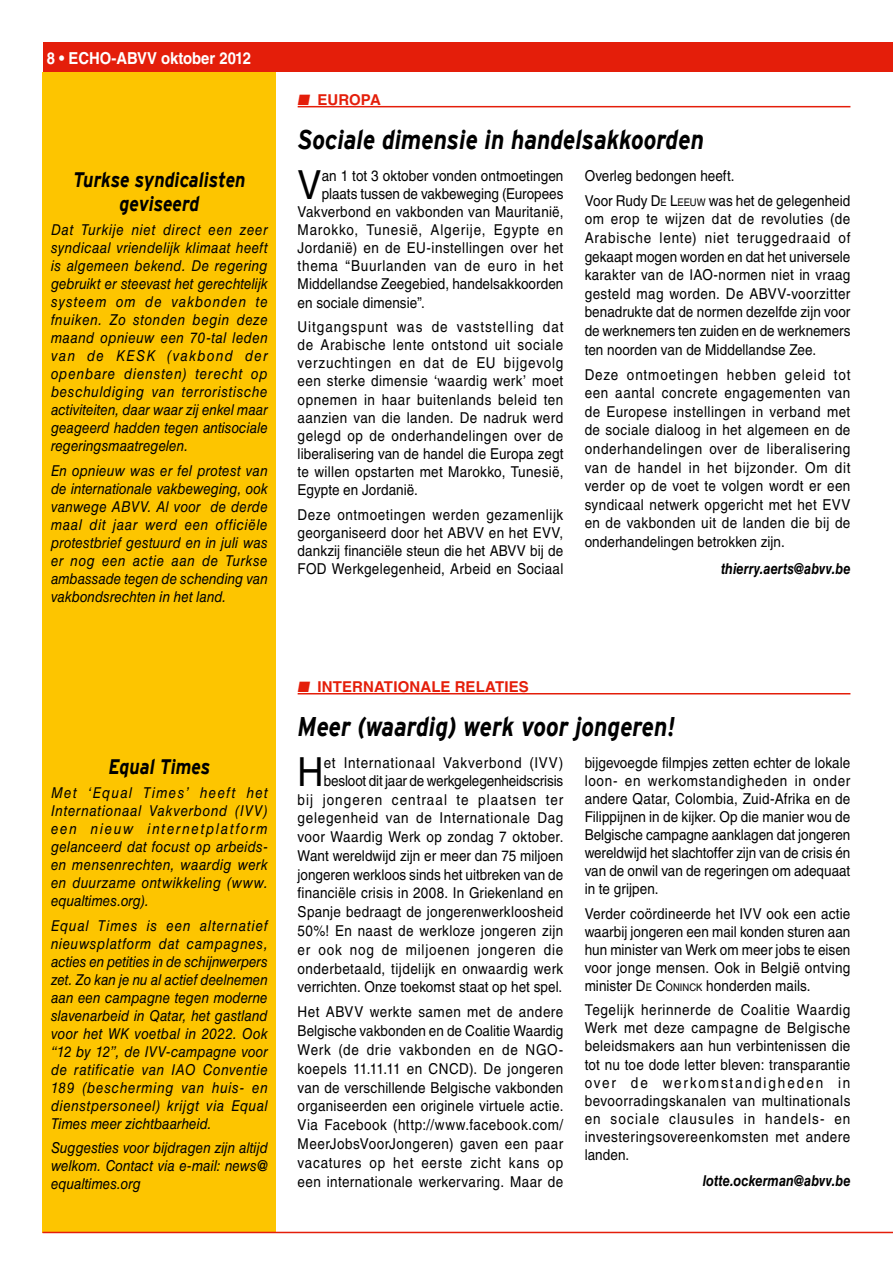
<style>
.page{position:relative;width:893px;height:1263px;background:#fff}
.page>*{position:absolute;margin:0;border:0;box-sizing:border-box;transform-origin:0 0}
.t1{font:40.05px "Helvetica LT Std";color:#000;scale:.9 1}
.t2{font:italic 700 27px "Interstate";color:#000;scale:.85 1}
.t3{font:italic 700 21px/24px "Interstate";color:#000;text-align:center;scale:.85 1}
.t4{font:700 16.5px "Helvetica LT Std";color:#fff;scale:.9 1}
.t5{font:15px/18.8px "Helvetica LT Std";letter-spacing:.015em;color:#000;text-align:justify;scale:.9 1}
.t6{font:italic 15px/18px "Helvetica LT Std";color:#000;text-align:justify;scale:.9 1}
.t7{font:italic 700 15px "Helvetica LT Std";letter-spacing:.005em;color:#000;scale:.85 1}
.t8{font:15px "Helvetica LT Std";letter-spacing:.035em;color:#000;scale:.9 1}
.t9{font:15px "Helvetica LT Std";letter-spacing:-.005em;color:#000;scale:.9 1}
.t10{font:15px "Helvetica LT Std";letter-spacing:.06em;color:#000;scale:.9 1}
.t11{font:700 15px "Helvetica LT Std";letter-spacing:.005em;color:#e41e0a}
.t12{font:15px "Helvetica LT Std";letter-spacing:.05em;color:#000;scale:.9 1}
.s1{font-style:inherit}
.s2{font-size:10.5px}
</style>
<div class="page">
<div style="left:43px;top:43px;width:850px;height:29px;background:#e41e0a"></div>
<div style="left:43px;top:72px;width:233px;height:1161px;background:#fdc500"></div>
<hr style="left:43px;top:1232px;width:850px;height:1px;background:#e41e0a">
<hr style="left:298px;top:106px;width:552px;height:1px;background:#e41e0a">
<hr style="left:298px;top:693px;width:552px;height:1px;background:#e41e0a">
<p class="t4" style="left:47px;top:48px;width:229px">8 • ECHO-ABVV oktober 2012</p>
<h3 class="t3" style="left:73px;top:167px;width:204px">Turkse syndicalisten geviseerd</h3>
<p class="t6" style="left:51px;top:221px;width:243px">Dat Turkije niet direct een zeer syndicaal vriendelijk klimaat heeft is algemeen bekend. De regering gebruikt er steevast het gerechtelijk systeem om de vakbonden te fnuiken. Zo stonden begin deze maand opnieuw een 70-tal leden van de KESK (vakbond der openbare diensten) terecht op beschuldiging van terroristische activiteiten, daar waar zij enkel maar geageerd hadden tegen antisociale regeringsmaatregelen.</p>
<p class="t6" style="left:51px;top:461px;width:243px">En opnieuw was er fel protest van de internationale vakbeweging, ook vanwege ABVV. Al voor de derde maal dit jaar werd een officiële protestbrief gestuurd en in juli was er nog een actie aan de Turkse ambassade tegen de schending van vakbondsrechten in het land.</p>
<p class="t11" style="left:298px;top:90px;width:85px">■ EUROPA</p>
<h2 class="t2" style="left:298px;top:125px;width:479px">Sociale dimensie in handelsakkoorden</h2>
<h1 class="t1" style="left:298px;top:162px;width:28px">V</h1>
<p class="t5" style="left:322px;top:166px;width:270px">an 1 tot 3 oktober vonden ontmoetingen</p>
<p class="t5" style="left:585px;top:163px;width:297px;line-height:25px">Overleg bedongen heeft.<br>Voor Rudy <span class="s1">D</span> <span class="s2">E</span> <span class="s1">L</span><span class="s2">EEUW</span> was het de gelegenheid</p>
<p class="t5" style="left:585px;top:210px;width:297px">om erop te wijzen dat de revoluties (de Arabische lente) niet teruggedraaid of gekaapt mogen worden en dat het universele karakter van de IAO-normen niet in vraag gesteld mag worden. De ABVV-voorzitter benadrukte dat de normen dezelfde zijn voor de werknemers ten zuiden en de werknemers ten noorden van de Middellandse Zee.</p>
<p class="t5" style="left:585px;top:365px;width:297px">Deze ontmoetingen hebben geleid tot een aantal concrete engagementen van de Europese instellingen in verband met de sociale dialoog in het algemeen en de onderhandelingen over de liberalisering van de handel in het bijzonder. Om dit verder op de voet te volgen wordt er een syndicaal netwerk opgericht met het EVV en de vakbonden uit de landen die bij de onderhandelingen betrokken zijn.</p>
<p class="t7" style="left:721px;top:560px;width:154px">thierry.aerts@abvv.be</p>
<p class="t9" style="left:322px;top:185px;width:270px">plaats tussen de vakbeweging (Europees</p>
<p class="t5" style="left:298px;top:202px;width:297px">Vakverbond en vakbonden van Mauritanië,</p>
<p class="t10" style="left:298px;top:221px;width:297px">Marokko, Tunesië, Algerije, Egypte en</p>
<p class="t8" style="left:298px;top:239px;width:297px">Jordanië) en de EU-instellingen over het</p>
<p class="t12" style="left:298px;top:257px;width:297px">thema “Buurlanden van de euro in het</p>
<p class="t5" style="left:298px;top:275px;width:297px">Middellandse Zeegebied, handelsakkoorden</p>
<p class="t5" style="left:298px;top:293px;width:143px">en sociale dimensie”.</p>
<p class="t5" style="left:298px;top:318px;width:297px;line-height:18.1px">Uitgangspunt was de vaststelling dat de Arabische lente ontstond uit sociale verzuchtingen en dat de EU bijgevolg een sterke dimensie ‘waardig werk’ moet opnemen in haar buitenlands beleid ten aanzien van die landen. De nadruk werd gelegd op de onderhandelingen over de liberalisering van de handel die Europa zegt te willen opstarten met Marokko, Tunesië, Egypte en Jordanië.</p>
<p class="t5" style="left:298px;top:505px;width:297px;line-height:18.1px">Deze ontmoetingen werden gezamenlijk georganiseerd door het ABVV en het EVV, dankzij financiële steun die het ABVV bij de FOD Werkgelegenheid, Arbeid en Sociaal</p>
<h3 class="t3" style="left:108px;top:754px;width:122px">Equal Times</h3>
<p class="t6" style="left:51px;top:784px;width:242px">Met ‘Equal Times’ heeft het Internationaal Vakverbond (IVV) een nieuw internetplatform gelanceerd dat focust op arbeids&shy;en mensenrechten, waardig werk en duurzame ontwikkeling (www. equaltimes.org).</p>
<p class="t6" style="left:51px;top:916px;width:242px">Equal Times is een alternatief nieuwsplatform dat campagnes, acties en petities in de schijnwerpers zet. Zo kan je nu al actief deelnemen aan een campagne tegen moderne slavenarbeid in Qatar, het gastland voor het WK voetbal in 2022. Ook “12 by 12”, de IVV-campagne voor de ratificatie van IAO Conventie 189 (bescherming van huis- en dienstpersoneel) krijgt via Equal Times meer zichtbaarheid.</p>
<p class="t6" style="left:51px;top:1138px;width:242px">Suggesties voor bijdragen zijn altijd welkom. Contact via e-mail: news@ equaltimes.org</p>
<p class="t11" style="left:298px;top:677px;width:233px">■ INTERNATIONALE RELATIES</p>
<h2 class="t2" style="left:298px;top:711px;width:446px">Meer (waardig) werk voor jongeren!</h2>
<h1 class="t1" style="left:298px;top:748px;width:30px">H</h1>
<p class="t5" style="left:298px;top:753px;width:297px;text-align:right">et Internationaal Vakverbond (IVV) besloot dit jaar de werkgelegenheidscrisis<br>bij jongeren centraal te plaatsen ter gelegenheid van de Internationale Dag voor Waardig Werk op zondag 7 oktober.<br>Want wereldwijd zijn er meer dan 75 miljoen jongeren werkloos sinds het uitbreken van de financiële crisis in 2008. In Griekenland en Spanje bedraagt de jongerenwerkloosheid 50%! En naast de werkloze jongeren zijn er ook nog de miljoenen jongeren die onderbetaald, tijdelijk en onwaardig werk verrichten. Onze toekomst staat op het spel.</p>
<p class="t5" style="left:298px;top:1003px;width:297px">Het ABVV werkte samen met de andere Belgische vakbonden en de Coalitie Waardig Werk (de drie vakbonden en de NGO&shy;koepels 11.11.11 en CNCD). De jongeren van de verschillende Belgische vakbonden organiseerden een originele virtuele actie.<br>Via Facebook (http://www.facebook.com/ MeerJobsVoorJongeren) gaven een paar vacatures op het eerste zicht kans op een internationale werkervaring. Maar de</p>
<p class="t5" style="left:585px;top:753px;width:297px;line-height:18px">bijgevoegde filmpjes zetten echter de lokale loon- en werkomstandigheden in onder andere Qatar, Colombia, Zuid-Afrika en de Filippijnen in de kijker. Op die manier wou de Belgische campagne aanklagen dat jongeren wereldwijd het slachtoffer zijn van de crisis én van de onwil van de regeringen om adequaat in te grijpen.</p>
<p class="t5" style="left:585px;top:904px;width:297px;line-height:18px">Verder coördineerde het IVV ook een actie waarbij jongeren een mail konden sturen aan hun minister van Werk om meer jobs te eisen voor jonge mensen. Ook in België ontving minister <span class="s1">D</span> <span class="s2">E</span> <span class="s1">C</span><span class="s2">ONINCK</span> honderden mails.</p>
<p class="t5" style="left:585px;top:1001px;width:297px;line-height:18px">Tegelijk herinnerde de Coalitie Waardig Werk met deze campagne de Belgische beleidsmakers aan hun verbintenissen die tot nu toe dode letter bleven: transparantie over de werkomstandigheden in bevoorradingskanalen van multinationals en sociale clausules in handels- en investeringsovereenkomsten met andere landen.</p>
<p class="t7" style="left:703px;top:1172px;width:175px">lotte.ockerman@abvv.be</p>
</div>
